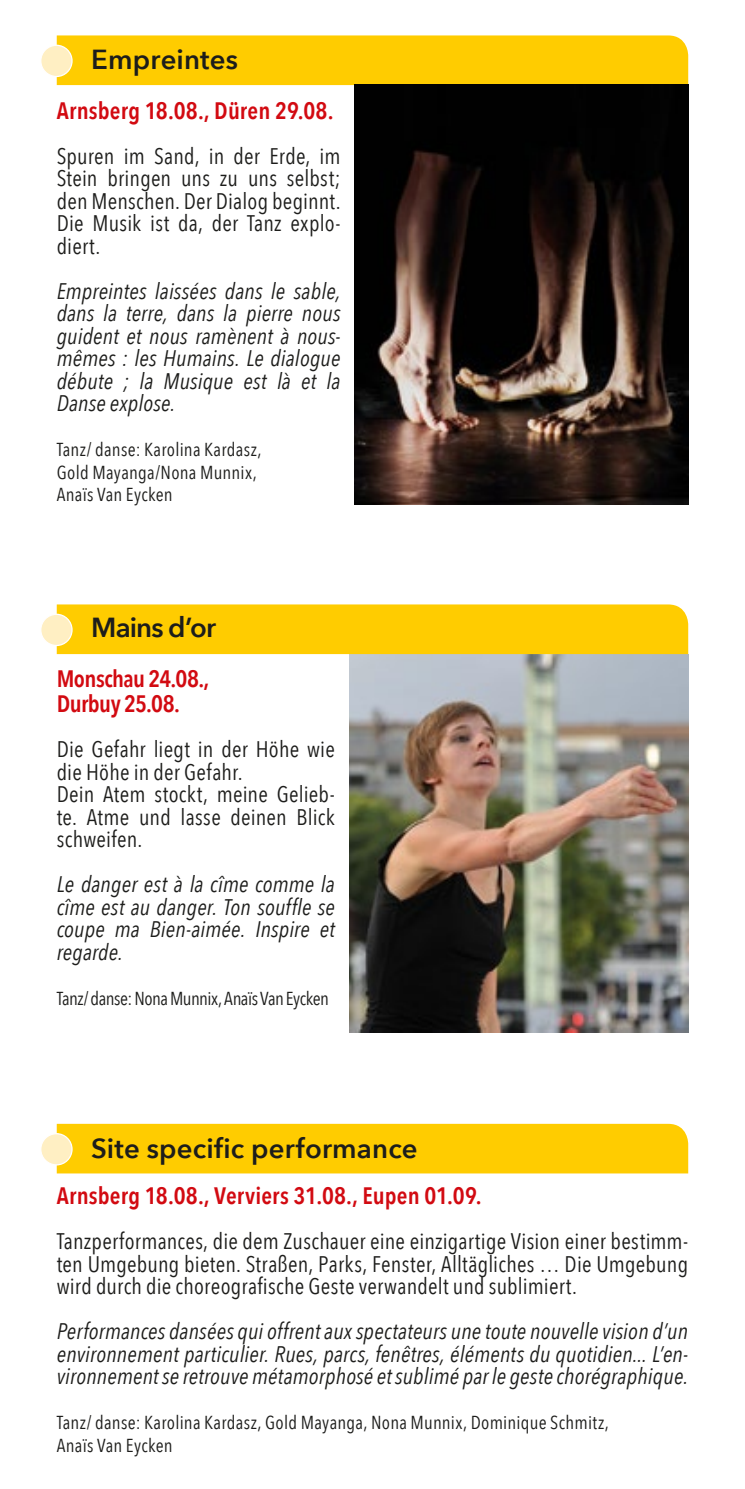
<style>
.page{position:relative;width:745px;height:1489px;background:#fff}
.page>*{position:absolute;margin:0;border:0;box-sizing:border-box;transform-origin:0 0}
.t1{font:600 27.5px "Avenir Next";letter-spacing:.005em;color:#1d1d1b}
.t2{font:600 23.75px "Avenir Next Condensed";letter-spacing:.005em;color:#d20a11}
.t3{font:600 23.75px/25px "Avenir Next Condensed";letter-spacing:-.02em;color:#d20a11}
.t4{font:italic 22.5px/22.5px "Avenir Next Condensed";letter-spacing:.005em;color:#1d1d1b;text-align:justify}
.t5{font:22.5px/22.5px "Avenir Next Condensed";letter-spacing:.01em;color:#1d1d1b;text-align:justify}
.t6{font:18.75px/22.5px "Avenir Next Condensed";letter-spacing:.01em;color:#1d1d1b}
.t7{font:18.75px "Avenir Next Condensed";letter-spacing:-.03em;color:#1d1d1b}
</style>
<div class="page">
<div style="left:57px;top:35px;width:630px;height:50px;background:#fc0"></div>
<div style="left:57px;top:1123px;width:630px;height:50px;background:#fc0"></div>
<div style="left:41px;top:45px;width:31px;height:31px;background:#ffefc3;border-radius:50%"></div>
<div style="left:40px;top:45px;width:33px;height:32px;border:1px solid #fff;border-radius:50%"></div>
<div style="left:41px;top:1133px;width:31px;height:31px;background:#ffefc3;border-radius:50%"></div>
<div style="left:40px;top:1132px;width:33px;height:33px;border:1px solid #fff;border-radius:50%"></div>
<img style="left:354px;top:85px;width:333px;height:419px">
<img style="left:349px;top:654px;width:338px;height:377px">
<div style="left:57px;top:604px;width:630px;height:50px;background:#fc0"></div>
<div style="left:41px;top:614px;width:31px;height:31px;background:#ffefc3;border-radius:50%"></div>
<div style="left:40px;top:613px;width:33px;height:33px;border:1px solid #fff;border-radius:50%"></div>
<p class="t1" style="left:91px;top:35px;width:148px">Empreintes</p>
<p class="t2" style="left:57px;top:90px;width:278px">Arnsberg 18.08., Düren 29.08.</p>
<p class="t5" style="left:57px;top:143px;width:285px">Spuren im Sand, in der Erde, im Stein bringen uns zu uns selbst; den Menschen. Der Dialog beginnt.<br>Die Musik ist da, der Tanz explo&shy;diert.</p>
<p class="t4" style="left:57px;top:279px;width:285px">Empreintes laissées dans le sable, dans la terre, dans la pierre nous guident et nous ramènent à nous&shy;mêmes : les Humains. Le dialogue débute ; la Musique est là et la Danse explose.</p>
<p class="t6" style="left:57px;top:437px;width:206px">Tanz/ danse: Karolina Kardasz,<br>Gold Mayanga/Nona Munnix,<br>Anaïs Van Eycken</p>
<p class="t1" style="left:91px;top:604px;width:126px">Mains d’or</p>
<p class="t3" style="left:57px;top:665px;width:154px">Monschau 24.08.,<br>Durbuy 25.08.</p>
<p class="t5" style="left:57px;top:737px;width:279px;text-align:left">Die Gefahr liegt in der Höhe wie die Höhe in der Gefahr.<br>Dein Atem stockt, meine Gelieb&shy;te. Atme und lasse deinen Blick schweifen.</p>
<p class="t4" style="left:57px;top:873px;width:279px">Le danger est à la cîme comme la cîme est au danger. Ton souffle se coupe ma Bien-aimée. Inspire et regarde.</p>
<p class="t7" style="left:57px;top:982px;width:273px">Tanz/ danse: Nona Munnix, Anaïs Van Eycken</p>
<p class="t1" style="left:91px;top:1124px;width:328px">Site specific performance</p>
<p class="t2" style="left:57px;top:1175px;width:426px">Arnsberg 18.08., Verviers 31.08., Eupen 01.09.</p>
<p class="t5" style="left:57px;top:1228px;width:632px">Tanzperformances, die dem Zuschauer eine einzigartige Vision einer bestimm&shy;ten Umgebung bieten. Straßen, Parks, Fenster, Alltägliches … Die Umgebung wird durch die choreografische Geste verwandelt und sublimiert.</p>
<p class="t4" style="left:57px;top:1320px;width:632px">Performances dansées qui offrent aux spectateurs une toute nouvelle vision d’un environnement particulier. Rues, parcs, fenêtres, éléments du quotidien... L’en&shy;vironnement se retrouve métamorphosé et sublimé par le geste chorégraphique.</p>
<p class="t6" style="left:57px;top:1410px;width:553px">Tanz/ danse: Karolina Kardasz, Gold Mayanga, Nona Munnix, Dominique Schmitz,<br>Anaïs Van Eycken</p>
</div>
